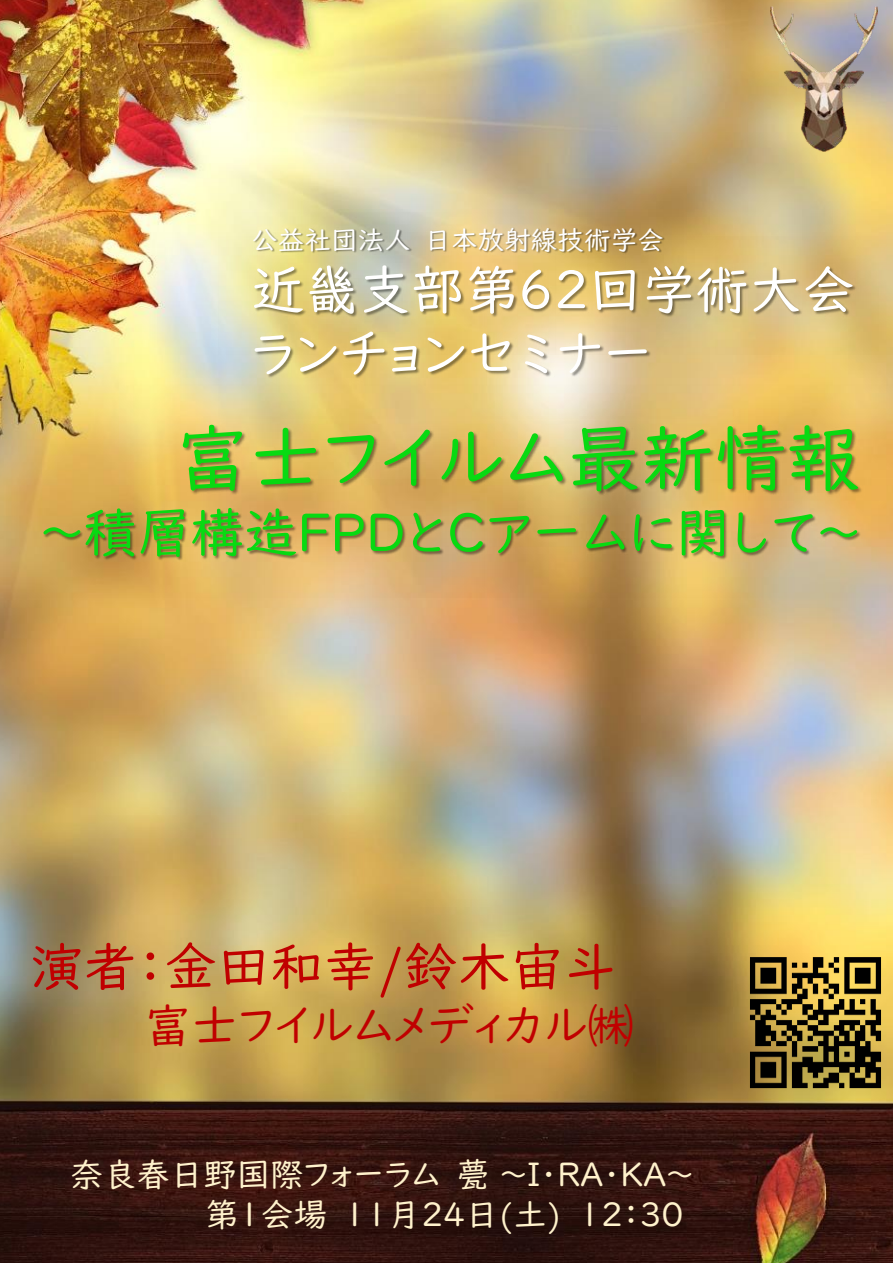
<style>
.page{position:relative;width:893px;height:1263px;background:#fff}
.page>*{position:absolute;margin:0;border:0;box-sizing:border-box;transform-origin:0 0}
.t1{font:73.35px "UD Digi Kyokasho NK R";color:#08da12}
.t2{font:53.4px/63.9px "UD Digi Kyokasho NK R";color:#fff}
.t3{font:53.4px "UD Digi Kyokasho NK R";color:#08da12}
.t4{font:53.4px "UD Digi Kyokasho NK R";color:#c00000}
.t5{font:46.65px "UD Digi Kyokasho NK R";color:#c00000}
.t6{font:33.3px "UD Digi Kyokasho NK R";color:#fff2cc}
.t7{font:26.55px "UD Digi Kyokasho NK R";color:#fff}
</style>
<div class="page">
<img style="left:0;top:0;width:893px;height:1263px">
<img style="left:234px;top:212px;width:173px;height:24px">
<img style="left:407px;top:212px;width:276px;height:24px">
<img style="left:218px;top:236px;width:497px;height:118px">
<img style="left:485px;top:236px;width:140px;height:64px">
<img style="left:715px;top:236px;width:177px;height:118px">
<img style="left:218px;top:300px;width:472px;height:85px">
<img style="left:130px;top:385px;width:763px;height:94px">
<img style="left:7px;top:479px;width:257px;height:118px">
<img style="left:264px;top:479px;width:109px;height:118px">
<img style="left:373px;top:479px;width:41px;height:118px">
<img style="left:414px;top:479px;width:39px;height:118px">
<img style="left:453px;top:479px;width:440px;height:118px">
<img style="left:771px;top:0;width:107px;height:151px">
<img style="left:730px;top:936px;width:163px;height:172px">
<p class="t7" style="left:425px;top:225px;width:241px">日本放射線技術学会</p>
<p class="t7" style="left:251px;top:225px;width:161px">公益社団法人</p>
<h2 class="t2" style="left:251px;top:258px;width:605px">近畿支部第62回学術大会ランチョンセミナー</h2>
<h1 class="t1" style="left:176px;top:416px;width:687px">富士フイルム最新情報</h1>
<h2 class="t3" style="left:40px;top:502px;width:822px">～積層構造FPDとCアームに関して~</h2>
<h2 class="t4" style="left:30px;top:936px;width:588px">演者：金田和幸/鈴木宙斗</h2>
<h3 class="t5" style="left:145px;top:999px;width:491px">富士フイルムメディカル㈱</h3>
<p class="t6" style="left:70px;top:1156px;width:372px">奈良春日野国際フォーラム</p>
<p class="t6" style="left:456px;top:1156px;width:239px">甍〜・I RA・KA〜</p>
<p class="t6" style="left:205px;top:1196px;width:124px">第1会場</p>
<p class="t6" style="left:344px;top:1196px;width:220px">11月24日土( (</p>
<p class="t6" style="left:579px;top:1196px;width:106px">12：30</p>
</div>
